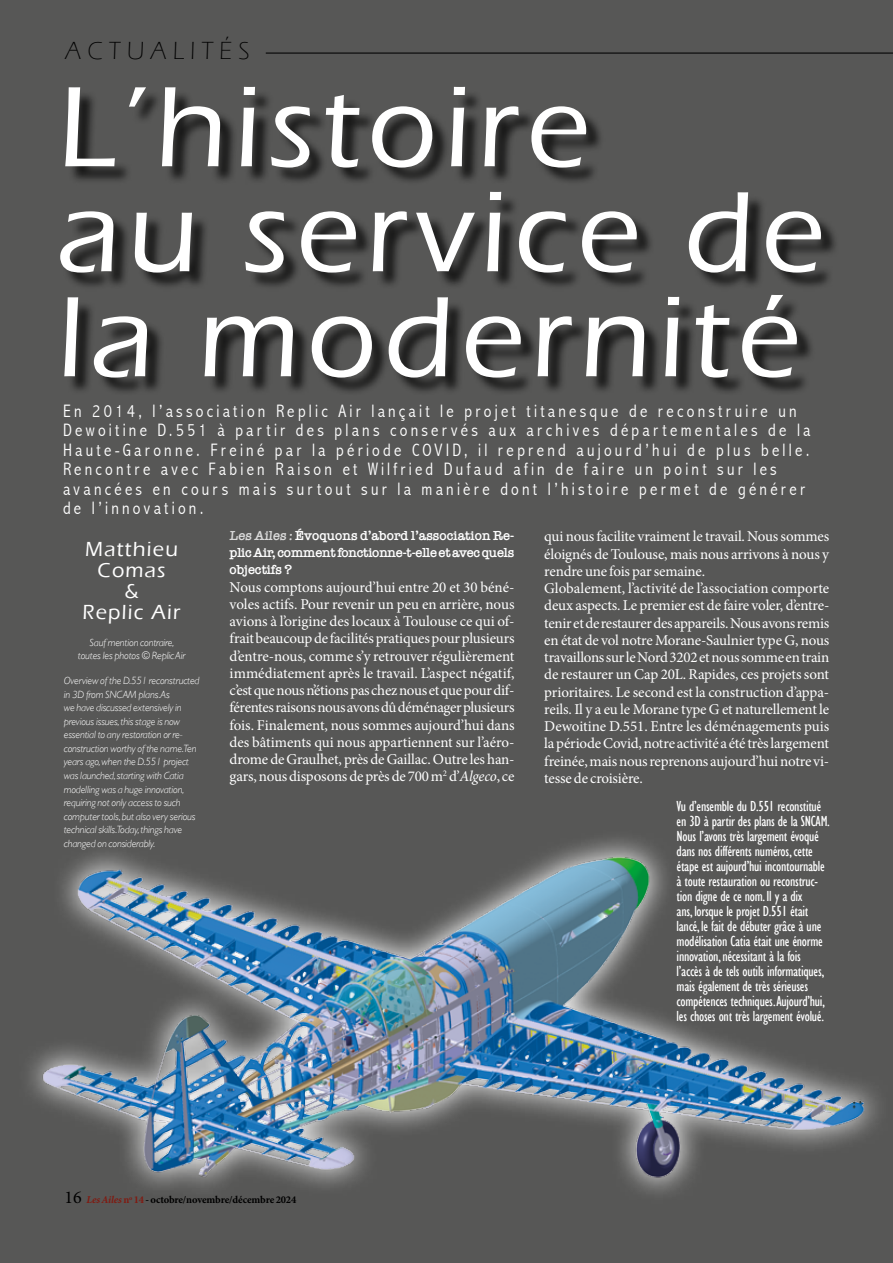
<style>
.page{position:relative;width:893px;height:1263px;background:#575756}
.page>*{position:absolute;margin:0;border:0;box-sizing:border-box;transform-origin:0 0}
.t1{font:500 118.5px/105px "Eras ITC";letter-spacing:.06em;color:#fff}
.t2{font:300 25.5px "Eras ITC";letter-spacing:.23em;color:#000}
.t3{font:500 21px/21px "Eras ITC";letter-spacing:.06em;color:#fff;text-align:center}
.t4{font:300 condensed 18px/19.5px "Abadi";letter-spacing:.18em;color:#fff}
.t5{font:15px/17.2px "Minion Pro";letter-spacing:-.015em;color:#fff;text-align:justify}
.t6{font:condensed 15px/15px "Gill Sans";letter-spacing:-.015em;color:#fff}
.t7{font:600 13.5px/17.2px "American Typewriter";letter-spacing:-.025em;color:#fff;text-align:justify}
.t8{font:italic 300 10.5px/13.5px "Gill Sans";letter-spacing:-.015em;color:#fff;text-align:center}
.t9{font:700 10.5px "Minion Pro";letter-spacing:-.015em;color:#000}
.s1{color:#dadada}
.s2{font-style:italic}
.s3{font-weight:400;font-size:18px}
.s4{font-style:italic;color:#801a11}
.s5{color:#801a11}
</style>
<div class="page">
<hr style="left:266px;top:53px;width:627px;height:1px;background:#000">
<div style="left:63px;top:90px;width:776px;height:306px;background:#000;opacity:.75"></div>
<img style="left:29px;top:839px;width:849px;height:355px">
<h2 class="t2" style="left:65px;top:37px;width:186px">ACTUALITÉS</h2>
<h1 class="t1" style="left:58px;top:76px;width:768px">L’histoire<br>au service de la modernité</h1>
<p class="t4" style="left:63px;top:401px;width:749px">En 2014, l’association Replic Air lançait le projet titanesque de reconstruire un Dewoitine D.551 à partir des plans conservés aux archives départementales de la Haute-Garonne. Freiné par la période COVID, il reprend aujourd’hui de plus belle.<br>Rencontre avec Fabien Raison et Wilfried Dufaud afin de faire un point sur les avancées en cours mais surtout sur la manière dont l’histoire permet de générer de l’innovation.</p>
<p class="t7" style="left:230px;top:526px;width:286px"><span class="s1">Les Ailes :</span>Évoquons d’abord l’association Re&shy;plic Air, comment fonctionne-t-elle et avec quels objectifs ?</p>
<p class="t5" style="left:230px;top:578px;width:287px">Nous comptons aujourd’hui entre 20 et 30 béné&shy;voles actifs. Pour revenir un peu en arrière, nous avions à l’origine des locaux à Toulouse ce qui of&shy;frait beaucoup de facilités pratiques pour plusieurs d’entre-nous, comme s’y retrouver régulièrement immédiatement après le travail. L’aspect négatif, c’est que nous n’étions pas chez nous et que pour dif&shy;férentes raisons nous avons dû déménager plusieurs fois. Finalement, nous sommes aujourd’hui dans des bâtiments qui nous appartiennent sur l’aéro&shy;drome de Graulhet, près de Gaillac. Outre les han&shy;gars, nous disposons de près de 700 m<sup>2</sup> d’<span class="s2">Algeco</span>, ce</p>
<p class="t5" style="left:544px;top:528px;width:287px;text-align:left">qui nous facilite vraiment le travail. Nous sommes éloignés de Toulouse, mais nous arrivons à nous y rendre une fois par semaine.<br>Globalement, l’activité de l’association comporte deux aspects. Le premier est de faire voler, d’entre&shy;tenir et de restaurer des appareils. Nous avons remis en état de vol notre Morane-Saulnier type G, nous travaillons sur le Nord 3202 et nous somme en train de restaurer un Cap 20L. Rapides, ces projets sont prioritaires. Le second est la construction d’appa&shy;reils. Il y a eu le Morane type G et naturellement le Dewoitine D.551. Entre les déménagements puis la période Covid, notre activité a été très largement freinée, mais nous reprenons aujourd’hui notre vi&shy;tesse de croisière.</p>
<h3 class="t3" style="left:83px;top:538px;width:100px">Matthieu<br>Comas<br>&amp;<br>Replic Air</h3>
<p class="t8" style="left:78px;top:635px;width:109px">Sauf mention contraire, toutes les photos © Replic Air</p>
<p class="t8" style="left:64px;top:674px;width:137px;text-align:left">Overview of the D.551 reconstructed in 3D from SNCAM plans.As<br>we have discussed extensively in previous issues, this stage is now essential to any restoration or re&shy;construction worthy of the name.Ten years ago, when the D.551 project was launched, starting with Catia modelling was a huge innovation, requiring not only access to such computer tools, but also very serious technical skills.Today, things have changed on considerably.</p>
<p class="t6" style="left:677px;top:798px;width:155px">Vu d’ensemble du D.551 reconstitué en 3D à partir des plans de la SNCAM.<br>Nous l’avons très largement évoqué dans nos différents numéros, cette étape est aujourd’hui incontournable à toute restauration ou reconstruc&shy;tion digne de ce nom. Il y a dix<br>ans, lorsque le projet D.551 était lancé, le fait de débuter grâce à une modélisation Catia était une énorme innovation, nécessitant à la fois l’accès à de tels outils informatiques, mais également de très sérieuses compétences techniques.Aujourd’hui, les choses ont très largement évolué.</p>
<p class="t9" style="left:65px;top:1192px;width:233px"><span class="s3">16</span> <span class="s4">Les Ailes</span> <span class="s5">n</span><sup>o</sup> <span class="s5">14</span> - octobre/novembre/décembre 2024</p>
</div>
